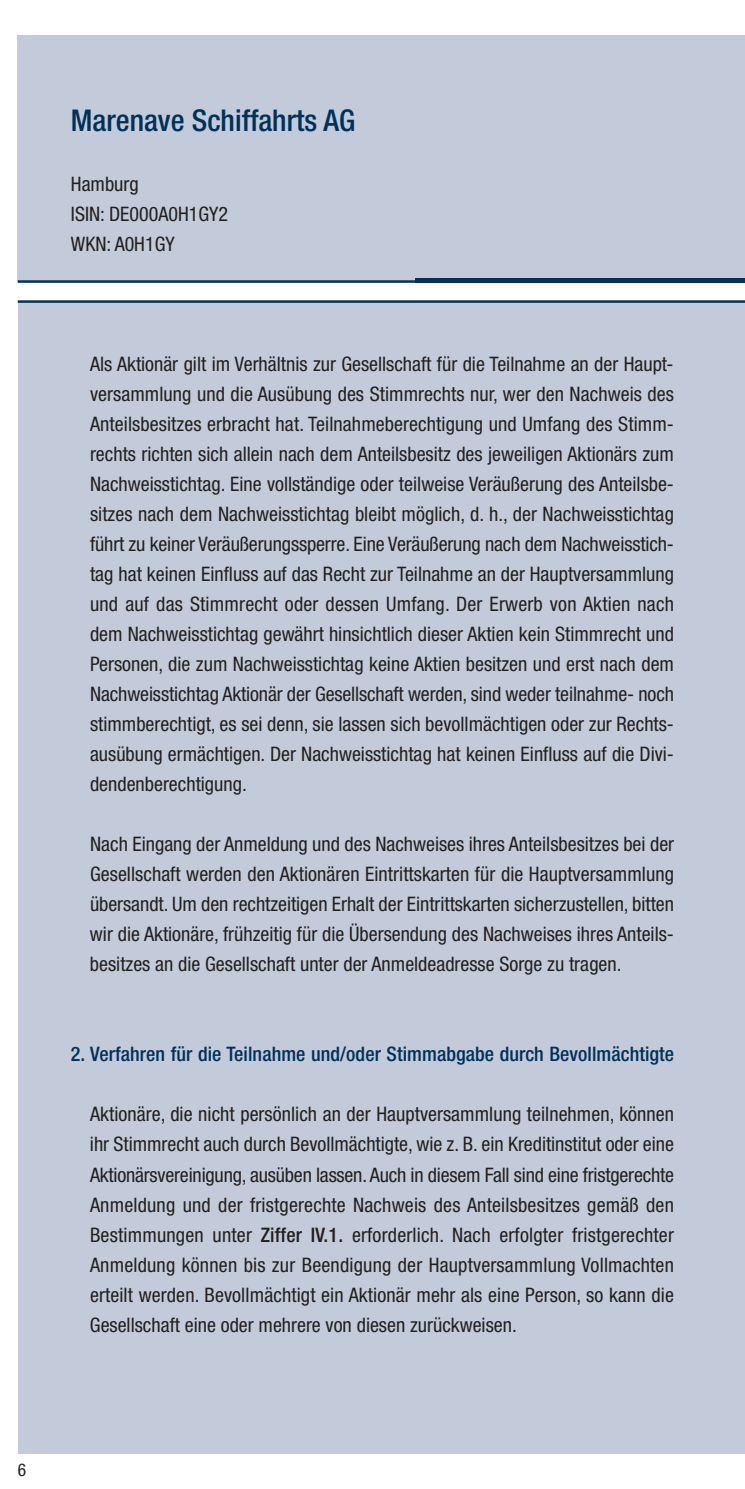
<style>
.page{position:relative;width:745px;height:1489px;background:#fff}
.page>*{position:absolute;margin:0;border:0;box-sizing:border-box;transform-origin:0 0}
.t1{font:500 condensed 30px "Helvetica Neue";color:#003158}
.t2{font:condensed 20px/30px "Helvetica Neue";color:#231f20;text-align:justify}
.t3{font:500 condensed 20px "Helvetica Neue";letter-spacing:.005em;color:#003158}
.t4{font:condensed 17.5px "Helvetica Neue";color:#231f20}
.s1{font-weight:500}
</style>
<div class="page">
<div style="left:18px;top:35px;width:726px;height:246px;background:#c3cbda"></div>
<div style="left:18px;top:301px;width:726px;height:1152px;background:#c3cbda"></div>
<hr style="left:18px;top:300px;width:726px;height:3px;background:#003158">
<hr style="left:18px;top:280px;width:726px;height:3px;background:#003158">
<hr style="left:415px;top:278px;width:329px;height:4px;background:#003158">
<h1 class="t1" style="left:71px;top:109px;width:285px">Marenave Schiffahrts AG</h1>
<p class="t2" style="left:71px;top:170px;width:158px;text-align:left">Hamburg<br>ISIN: DE000A0H1GY2<br>WKN: A0H1GY</p>
<p class="t2" style="left:90px;top:350px;width:585px">Als Aktionär gilt im Verhältnis zur Gesellschaft für die Teilnahme an der Haupt&shy;versammlung und die Ausübung des Stimmrechts nur, wer den Nachweis des Anteilsbesitzes erbracht hat. Teilnahmeberechtigung und Umfang des Stimm&shy;rechts richten sich allein nach dem Anteilsbesitz des jeweiligen Aktionärs zum Nachweisstichtag. Eine vollständige oder teilweise Veräußerung des Anteilsbe&shy;sitzes nach dem Nachweisstichtag bleibt möglich, d. h., der Nachweisstichtag führt zu keiner Veräußerungssperre. Eine Veräußerung nach dem Nachweisstich&shy;tag hat keinen Einfluss auf das Recht zur Teilnahme an der Hauptversammlung und auf das Stimmrecht oder dessen Umfang. Der Erwerb von Aktien nach dem Nachweisstichtag gewährt hinsichtlich dieser Aktien kein Stimmrecht und Personen, die zum Nachweisstichtag keine Aktien besitzen und erst nach dem Nachweisstichtag Aktionär der Gesellschaft werden, sind weder teilnahme- noch stimmberechtigt, es sei denn, sie lassen sich bevollmächtigen oder zur Rechts&shy;ausübung ermächtigen. Der Nachweisstichtag hat keinen Einfluss auf die Divi&shy;dendenberechtigung.</p>
<p class="t2" style="left:90px;top:830px;width:585px">Nach Eingang der Anmeldung und des Nachweises ihres Anteilsbesitzes bei der Gesellschaft werden den Aktionären Eintrittskarten für die Hauptversammlung übersandt. Um den rechtzeitigen Erhalt der Eintrittskarten sicherzustellen, bitten wir die Aktionäre, frühzeitig für die Übersendung des Nachweises ihres Anteils&shy;besitzes an die Gesellschaft unter der Anmeldeadresse Sorge zu tragen.</p>
<p class="t3" style="left:71px;top:1047px;width:604px">2. Verfahren für die Teilnahme und/oder Stimmabgabe durch Bevollmächtigte</p>
<p class="t2" style="left:90px;top:1100px;width:585px">Aktionäre, die nicht persönlich an der Hauptversammlung teilnehmen, können ihr Stimmrecht auch durch Bevollmächtigte, wie z. B. ein Kreditinstitut oder eine Aktionärsvereinigung, ausüben lassen. Auch in diesem Fall sind eine fristgerechte Anmeldung und der fristgerechte Nachweis des Anteilsbesitzes gemäß den Bestimmungen unter <span class="s1">Ziffer IV.1.</span> erforderlich. Nach erfolgter fristgerechter Anmeldung können bis zur Beendigung der Hauptversammlung Vollmachten erteilt werden. Bevollmächtigt ein Aktionär mehr als eine Person, so kann die Gesellschaft eine oder mehrere von diesen zurückweisen.</p>
<p class="t4" style="left:18px;top:1462px;width:10px">6</p>
</div>
